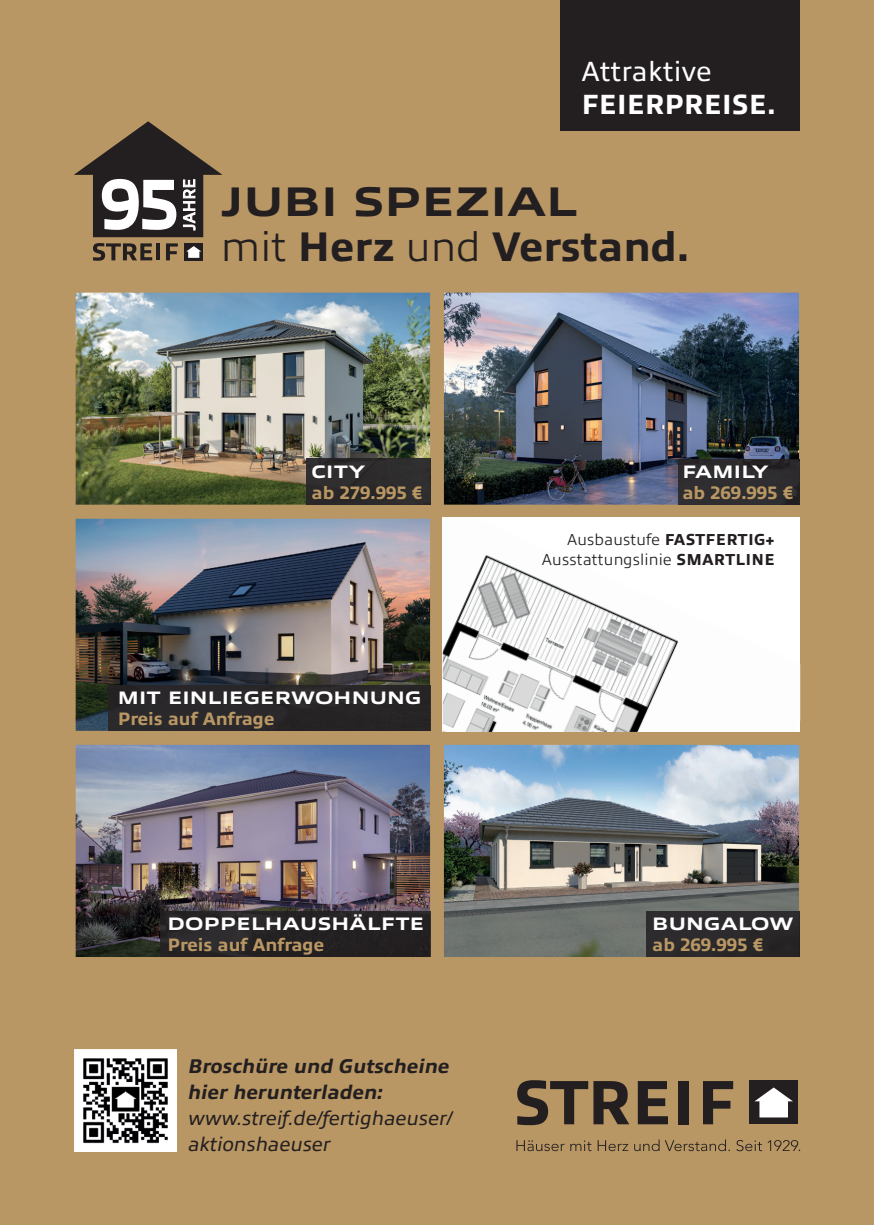
<style>
.page{position:relative;width:874px;height:1225px;background:#fff}
.page>*{position:absolute;margin:0;border:0;box-sizing:border-box;transform-origin:0 0}
.t1{font:800 41.6px "Allumi Std";color:#231f20}
.t2{font:800 41.6px "Allumi Std Extended";color:#231f20}
.t3{font:800 28px "Allumi Std";letter-spacing:-.01em;color:#fff}
.t4{font:28px "Allumi Std";letter-spacing:.01em;color:#fff}
.t5{font:italic 20px/26px "Allumi Std";color:#231f20}
.t6{font:italic 800 20px/26px "Allumi Std";color:#231f20}
.t7{font:800 18.2px "Allumi Std";color:#b99764}
.t8{font:800 18.2px "Allumi Std Extended";letter-spacing:.01em;color:#fff}
.t9{font:300 16px "Allumi Std";letter-spacing:.01em;color:#231f20}
.s1{font-weight:300}
.s2{font-weight:800}
</style>
<div class="page">
<div style="left:0;top:0;width:873px;height:1225px;background:#b99764"></div>
<img style="left:75px;top:292px;width:356px;height:213px">
<img style="left:443px;top:292px;width:357px;height:213px">
<img style="left:75px;top:518px;width:356px;height:213px">
<img style="left:442px;top:517px;width:357px;height:215px">
<img style="left:75px;top:744px;width:356px;height:213px">
<img style="left:443px;top:744px;width:357px;height:213px">
<svg style="left:93px;top:243px;width:59px;height:18px"></svg>
<hr style="left:156px;top:243px;width:4px;height:17px;background:#231f20">
<svg style="left:166px;top:243px;width:12px;height:17px"></svg>
<div style="left:184px;top:243px;width:19px;height:17px;background:#231f20"></div>
<svg style="left:186px;top:246px;width:15px;height:12px"></svg>
<svg style="left:74px;top:121px;width:148px;height:116px"></svg>
<img style="left:74px;top:1049px;width:102px;height:102px">
<svg style="left:516px;top:1139px;width:283px;height:12px"></svg>
<svg style="left:517px;top:1080px;width:112px;height:45px"></svg>
<svg style="left:637px;top:1081px;width:30px;height:43px"></svg>
<div style="left:678px;top:1081px;width:10px;height:43px;background:#231f20"></div>
<svg style="left:703px;top:1081px;width:29px;height:43px"></svg>
<div style="left:749px;top:1080px;width:48px;height:44px;background:#231f20"></div>
<svg style="left:754px;top:1087px;width:38px;height:30px"></svg>
<div style="left:560px;top:0;width:239px;height:130px;background:#231f20"></div>
<svg style="left:678px;top:459px;width:120px;height:46px;background:#2d2b2d"></svg>
<div style="left:646px;top:911px;width:152px;height:46px;background:#2c2a2c"></div>
<img style="left:160px;top:911px;width:270px;height:46px">
<div style="left:109px;top:685px;width:321px;height:46px;background:#292729"></div>
<hr style="left:430px;top:685px;width:1px;height:46px;background:#312f2f">
<div style="left:307px;top:459px;width:123px;height:46px;background:#2e2d2d"></div>
<h2 class="t4" style="left:581px;top:57px;width:131px">Attraktive</h2>
<h2 class="t3" style="left:581px;top:89px;width:195px">FEIERPREISE.</h2>
<h1 class="t2" style="left:221px;top:179px;width:358px">JUBI SPEZIAL</h1>
<h1 class="t1" style="left:221px;top:224px;width:469px"><span class="s1">mit</span> Herz <span class="s1">und</span> Verstand.</h1>
<p class="t8" style="left:311px;top:462px;width:55px">CITY</p>
<p class="t7" style="left:311px;top:482px;width:112px">ab 279.995 €</p>
<p class="t8" style="left:118px;top:688px;width:305px">MIT EINLIEGERWOHNUNG</p>
<p class="t7" style="left:118px;top:708px;width:158px">Preis auf Anfrage</p>
<p class="t8" style="left:167px;top:914px;width:258px">DOPPELHAUSHÄLFTE</p>
<p class="t7" style="left:167px;top:934px;width:158px">Preis auf Anfrage</p>
<p class="t6" style="left:188px;top:1053px;width:263px">Broschüre und Gutscheine hier herunterladen:</p>
<p class="t5" style="left:188px;top:1105px;width:265px">www.streif.de/fertighaeuser/ aktionshaeuser</p>
<p class="t8" style="left:682px;top:462px;width:88px">FAMILY</p>
<p class="t7" style="left:682px;top:483px;width:112px">ab 269.995 €</p>
<p class="t9" style="left:567px;top:531px;width:209px">Ausbaustufe <span class="s2">FASTFERTIG+</span></p>
<p class="t9" style="left:541px;top:551px;width:234px">Ausstattungslinie <span class="s2">SMARTLINE</span></p>
<p class="t8" style="left:652px;top:914px;width:142px">BUNGALOW</p>
<p class="t7" style="left:652px;top:934px;width:112px">ab 269.995 €</p>
</div>
